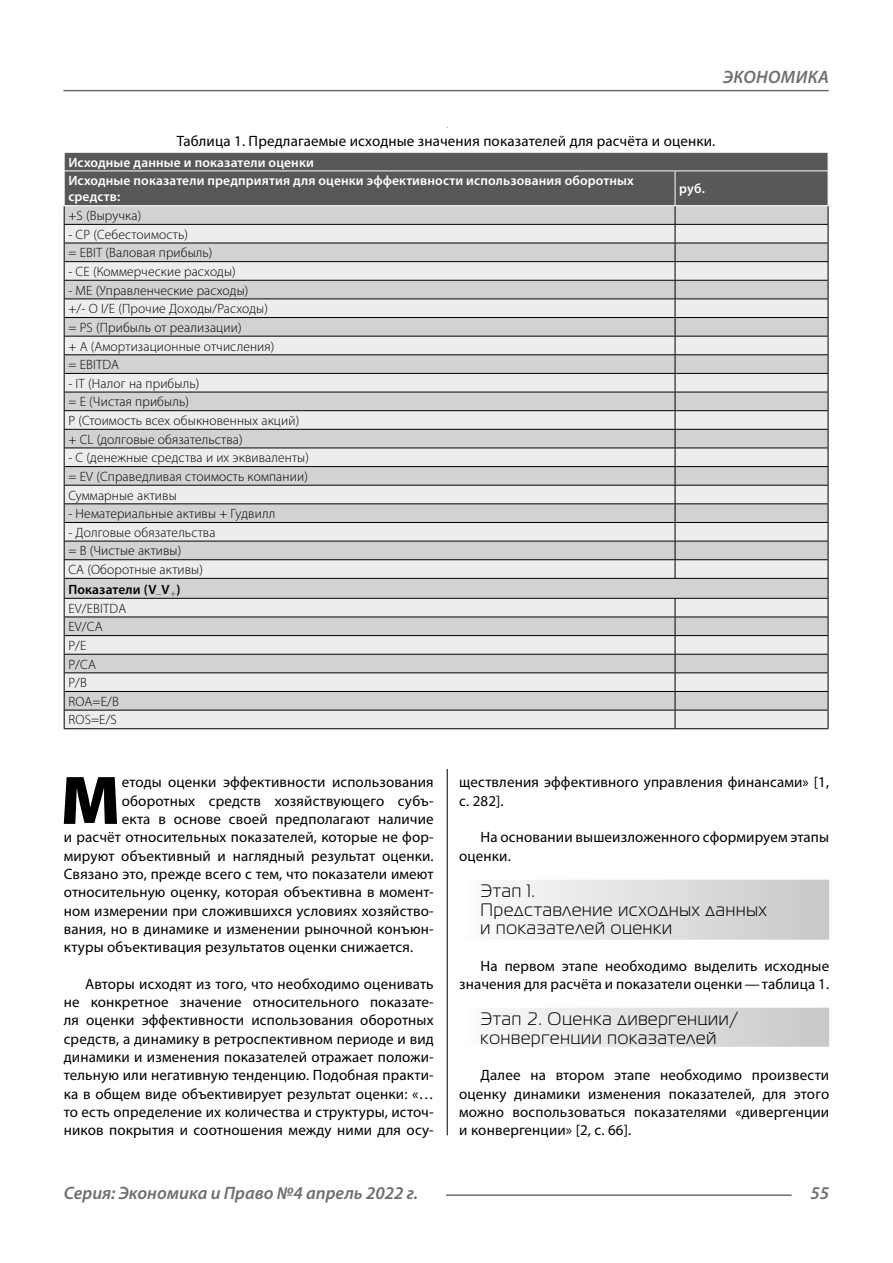
<style>
.page{position:relative;width:893px;height:1263px;background:#fff}
.page>*{position:absolute;margin:0;border:0;box-sizing:border-box;transform-origin:0 0}
.Bukvica{font:900 69.3px "Myriad Pro";color:#000}
.Subheaders_3lines{font:18px/18.3px "Magistral C";letter-spacing:.05em;color:#000}
.Subheader_2lines{font:18px/18.3px "Magistral C";letter-spacing:.05em;color:#000}
.t1{font:italic 600 18px "Myriad Pro";color:#6e6e6e}
.Normal{font:15px/18.3px "Myriad Pro";letter-spacing:.01em;color:#000;text-align:justify}
.Bukvica-2{font:15px "Myriad Pro";letter-spacing:.01em;color:#000}
.podpis{font:15px "Myriad Pro";letter-spacing:.01em;color:#000}
.Tab_content{font:300 13.5px "Myriad Pro";letter-spacing:.01em;color:#000}
.Tab_header{font:600 13.5px/16.2px "Myriad Pro";letter-spacing:.01em;color:#fff}
.Tab_content-2{font:600 13.5px "Myriad Pro";letter-spacing:.01em;color:#000}
</style>
<div class="page">
<hr style="left:447px;top:128px;width:1px;height:1007px;background:#000">
<div style="left:459px;top:880px;width:370px;height:60px;background:linear-gradient(to right,#fcfcfc,#c8c8c8)"></div>
<div style="left:459px;top:1008px;width:370px;height:39px;background:linear-gradient(to right,#fcfcfc,#c8c8c8)"></div>
<div style="left:63px;top:128px;width:766px;height:641px;background:#fff"></div>
<hr style="left:64px;top:728px;width:611px;height:1px;background:#000">
<hr style="left:675px;top:728px;width:153px;height:1px;background:#000">
<svg style="left:64px;top:152px;width:765px;height:576px;background:#c8c8c8"></svg>
<hr style="left:64px;top:171px;width:1px;height:34px;background:#fff">
<hr style="left:828px;top:171px;width:1px;height:34px;background:#fff">
<hr style="left:64px;top:205px;width:611px;height:1px;background:#fff">
<hr style="left:675px;top:205px;width:153px;height:1px;background:#fff">
<hr style="left:63px;top:90px;width:766px;height:1px;background:#6e6e6e">
<hr style="left:446px;top:1194px;width:346px;height:2px;background:#6e6e6e">
<p class="t1" style="left:723px;top:66px;width:24px">Экономика</p>
<p class="podpis" style="left:177px;top:132px;width:539px">Таблица 1. Предлагаемые исходные значения показателей для расчёта и оценки.</p>
<p class="Tab_header" style="left:68px;top:154px;width:247px">Исходные данные и показатели оценки</p>
<p class="Tab_header" style="left:68px;top:172px;width:567px">Исходные показатели предприятия для оценки эффективности использования оборотных средств:</p>
<p class="Tab_header" style="left:679px;top:180px;width:27px">руб.</p>
<p class="Tab_content" style="left:68px;top:207px;width:74px">+S (Выручка)</p>
<p class="Tab_content" style="left:68px;top:226px;width:121px">- CP (Себестоимость)</p>
<p class="Tab_content" style="left:68px;top:245px;width:146px">= EBIT (Валовая прибыль)</p>
<p class="Tab_content" style="left:68px;top:263px;width:169px">- CE (Коммерческие расходы)</p>
<p class="Tab_content" style="left:68px;top:282px;width:182px">- ME (Управленческие расходы)</p>
<p class="Tab_content" style="left:68px;top:301px;width:201px">+/- O I/E (Прочие Доходы/Расходы)</p>
<p class="Tab_content" style="left:68px;top:319px;width:175px">= PS (Прибыль от реализации)</p>
<p class="Tab_content" style="left:68px;top:338px;width:208px">+ A (Амортизационные отчисления)</p>
<p class="Tab_content" style="left:68px;top:357px;width:52px">= EBITDA</p>
<p class="Tab_content" style="left:68px;top:375px;width:132px">- IT (Налог на прибыль)</p>
<p class="Tab_content" style="left:68px;top:394px;width:122px">= E (Чистая прибыль)</p>
<p class="Tab_content" style="left:68px;top:412px;width:232px">Р (Стоимость всех обыкновенных акций)</p>
<p class="Tab_content" style="left:68px;top:431px;width:176px">+ CL (долговые обязательства)</p>
<p class="Tab_content" style="left:68px;top:450px;width:242px">- C (денежные средства и их эквиваленты)</p>
<p class="Tab_content" style="left:68px;top:468px;width:241px">= EV (Справедливая стоимость компании)</p>
<p class="Tab_content" style="left:68px;top:487px;width:110px">Суммарные активы</p>
<p class="Tab_content" style="left:68px;top:506px;width:208px">- Нематериальные активы + Гудвилл</p>
<p class="Tab_content" style="left:68px;top:524px;width:149px">- Долговые обязательства</p>
<p class="Tab_content" style="left:68px;top:543px;width:115px">= B (Чистые активы)</p>
<p class="Tab_content" style="left:68px;top:561px;width:136px">CA (Оборотные активы)</p>
<p class="Tab_content-2" style="left:68px;top:581px;width:114px">Показатели (V<sub>–</sub>V<sub>+</sub>)</p>
<p class="Tab_content" style="left:68px;top:600px;width:59px">EV/EBITDA</p>
<p class="Tab_content" style="left:68px;top:619px;width:36px">EV/CA</p>
<p class="Tab_content" style="left:68px;top:637px;width:20px">P/E</p>
<p class="Tab_content" style="left:68px;top:656px;width:29px">P/CA</p>
<p class="Tab_content" style="left:68px;top:675px;width:20px">P/B</p>
<p class="Tab_content" style="left:68px;top:693px;width:52px">ROA=E/B</p>
<p class="Tab_content" style="left:68px;top:712px;width:50px">ROS=E/S</p>
<p class="Bukvica" style="left:60px;top:754px;width:62px">М</p>
<p class="Bukvica-2" style="left:122px;top:773px;width:313px">етоды оценки эффективности использования</p>
<p class="Bukvica-2" style="left:122px;top:791px;width:313px">оборотных средств хозяйствующего субъ-</p>
<p class="Bukvica-2" style="left:122px;top:810px;width:313px">екта в основе своей предполагают наличие</p>
<p class="Bukvica-2" style="left:64px;top:828px;width:371px">и расчёт относительных показателей, которые не фор-</p>
<p class="Bukvica-2" style="left:64px;top:846px;width:370px">мируют объективный и наглядный результат оценки.</p>
<p class="Bukvica-2" style="left:64px;top:864px;width:371px">Связано это, прежде всего с тем, что показатели имеют</p>
<p class="Bukvica-2" style="left:64px;top:883px;width:371px">относительную оценку, которая объективна в момент-</p>
<p class="Bukvica-2" style="left:64px;top:901px;width:371px">ном измерении при сложившихся условиях хозяйство-</p>
<p class="Bukvica-2" style="left:64px;top:919px;width:371px">вания, но в динамике и изменении рыночной конъюн-</p>
<p class="Bukvica-2" style="left:64px;top:938px;width:350px">ктуры объективация результатов оценки снижается.</p>
<p class="Normal" style="left:64px;top:974px;width:371px;text-indent:21px">Авторы исходят из того, что необходимо оценивать не конкретное значение относительного показате&shy;ля оценки эффективности использования оборотных средств, а динамику в ретроспективном периоде и вид динамики и изменения показателей отражает положи&shy;тельную или негативную тенденцию. Подобная практи&shy;ка в общем виде объективирует результат оценки: «… то есть определение их количества и структуры, источ&shy;ников покрытия и соотношения между ними для осу-</p>
<p class="Normal" style="left:459px;top:773px;width:371px">ществления эффективного управления финансами» [1, с. 282].</p>
<p class="Normal" style="left:459px;top:828px;width:371px;text-indent:21px">На основании вышеизложенного сформируем этапы оценки.</p>
<p class="Subheaders_3lines" style="left:480px;top:882px;width:287px">Этап 1.<br>Представление исходных данных и показателей оценки</p>
<p class="Normal" style="left:459px;top:956px;width:371px;text-align:right">На первом этапе необходимо выделить исходные значения для расчёта и показатели оценки—таблица 1.</p>
<p class="Subheader_2lines" style="left:480px;top:1010px;width:259px">Этап 2. Оценка дивергенции/ конвергенции показателей</p>
<p class="Normal" style="left:459px;top:1066px;width:371px;text-indent:21px">Далее на втором этапе необходимо произвести оценку динамики изменения показателей, для этого можно воспользоваться показателями «дивергенции и конвергенции» [2, с. 66].</p>
<p class="t1" style="left:64px;top:1182px;width:356px">Серия: Экономика и Право №4 апрель 2022 г.</p>
<p class="t1" style="left:810px;top:1182px;width:20px">55</p>
</div>
